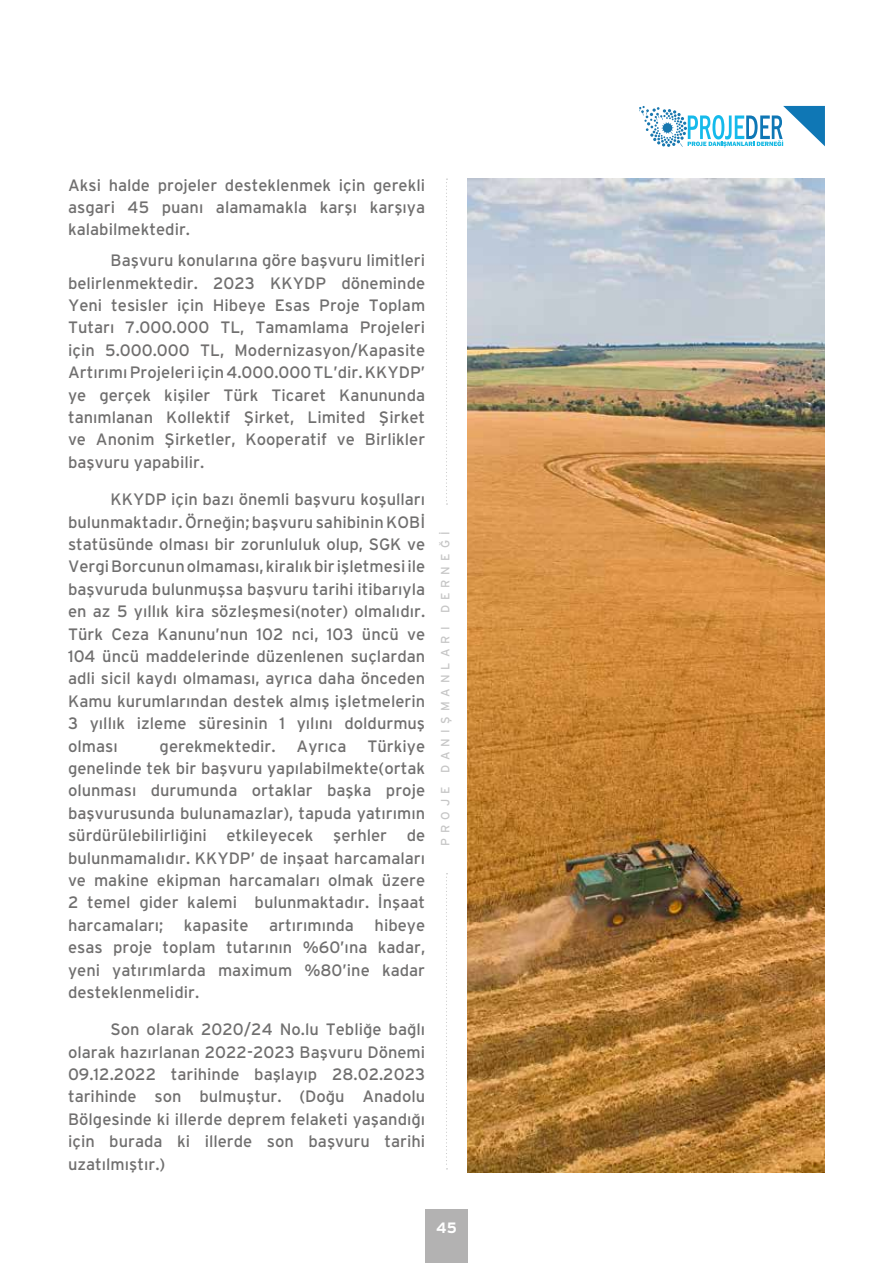
<style>
.page{position:relative;width:893px;height:1263px;background:#fff}
.page>*{position:absolute;margin:0;border:0;box-sizing:border-box;transform-origin:0 0}
.t1{font:16.5px/22.4px "Interstate TR";color:#706f6f;text-align:justify}
.t2{font:700 15px "Interstate TR";color:#fff}
.t3{font:12px "Interstate TR";letter-spacing:.42em;color:#c6c6c6}
</style>
<div class="page">
<div style="left:425px;top:1209px;width:43px;height:54px;background:#b3b2b2"></div>
<svg style="left:446px;top:179px;width:1px;height:326px"></svg>
<svg style="left:446px;top:873px;width:1px;height:296px"></svg>
<svg style="left:639px;top:106px;width:186px;height:41px"></svg>
<img style="left:468px;top:179px;width:357px;height:993px">
<p class="t1" style="left:68px;top:174px;width:359px">Aksi halde projeler desteklenmek için gerekli asgari 45 puanı alamamakla karşı karşıya kalabilmektedir.</p>
<p class="t1" style="left:68px;top:249px;width:359px;text-indent:43px">Başvuru konularına göre başvuru limitleri belirlenmektedir. 2023 KKYDP döneminde Yeni tesisler için Hibeye Esas Proje Toplam Tutarı 7.000.000 TL, Tamamlama Projeleri için 5.000.000 TL, Modernizasyon/Kapasite Artırımı Projeleri için 4.000.000 TL’dir. KKYDP’ ye gerçek kişiler Türk Ticaret Kanununda tanımlanan Kollektif Şirket, Limited Şirket ve Anonim Şirketler, Kooperatif ve Birlikler başvuru yapabilir.</p>
<p class="t1" style="left:68px;top:488px;width:359px;text-indent:43px">KKYDP için bazı önemli başvuru koşulları bulunmaktadır. Örneğin; başvuru sahibinin KOBİ statüsünde olması bir zorunluluk olup, SGK ve Vergi Borcunun olmaması, kiralık bir işletmesi ile başvuruda bulunmuşsa başvuru tarihi itibarıyla en az 5 yıllık kira sözleşmesi(noter) olmalıdır.<br>Türk Ceza Kanunu’nun 102 nci, 103 üncü ve 104 üncü maddelerinde düzenlenen suçlardan adli sicil kaydı olmaması, ayrıca daha önceden Kamu kurumlarından destek almış işletmelerin 3 yıllık izleme süresinin 1 yılını doldurmuş olması</p>
<p class="t1" style="left:68px;top:734px;width:359px;text-indent:299px">Türkiye genelinde tek bir başvuru yapılabilmekte(ortak olunması durumunda ortaklar başka proje başvurusunda bulunamazlar), tapuda yatırımın sürdürülebilirliğini etkileyecek şerhler de bulunmamalıdır. KKYDP’ de inşaat harcamaları ve makine ekipman harcamaları olmak üzere 2 temel gider kalemi bulunmaktadır. İnşaat harcamaları;</p>
<p class="t1" style="left:160px;top:734px;width:118px">gerekmektedir.</p>
<p class="t1" style="left:297px;top:734px;width:51px">Ayrıca</p>
<p class="t1" style="left:68px;top:913px;width:359px;text-indent:307px">hibeye esas proje toplam tutarının %60’ına kadar, yeni yatırımlarda maximum %80’ine kadar desteklenmelidir.</p>
<p class="t1" style="left:68px;top:1018px;width:359px;text-indent:43px">Son olarak 2020/24 No.lu Tebliğe bağlı olarak hazırlanan 2022-2023 Başvuru Dönemi 09.12.2022 tarihinde başlayıp 28.02.2023 tarihinde son bulmuştur. (Doğu Anadolu Bölgesinde ki illerde deprem felaketi yaşandığı için burada ki illerde son başvuru tarihi uzatılmıştır.)</p>
<p class="t1" style="left:184px;top:913px;width:66px">kapasite</p>
<p class="t1" style="left:269px;top:913px;width:86px">artırımında</p>
<p class="t3" style="left:439px;top:846px;width:316px;rotate:-90deg">PROJE DANIŞMANLARI DERNEĞİ</p>
<p class="t2" style="left:436px;top:1219px;width:22px">45</p>
</div>
